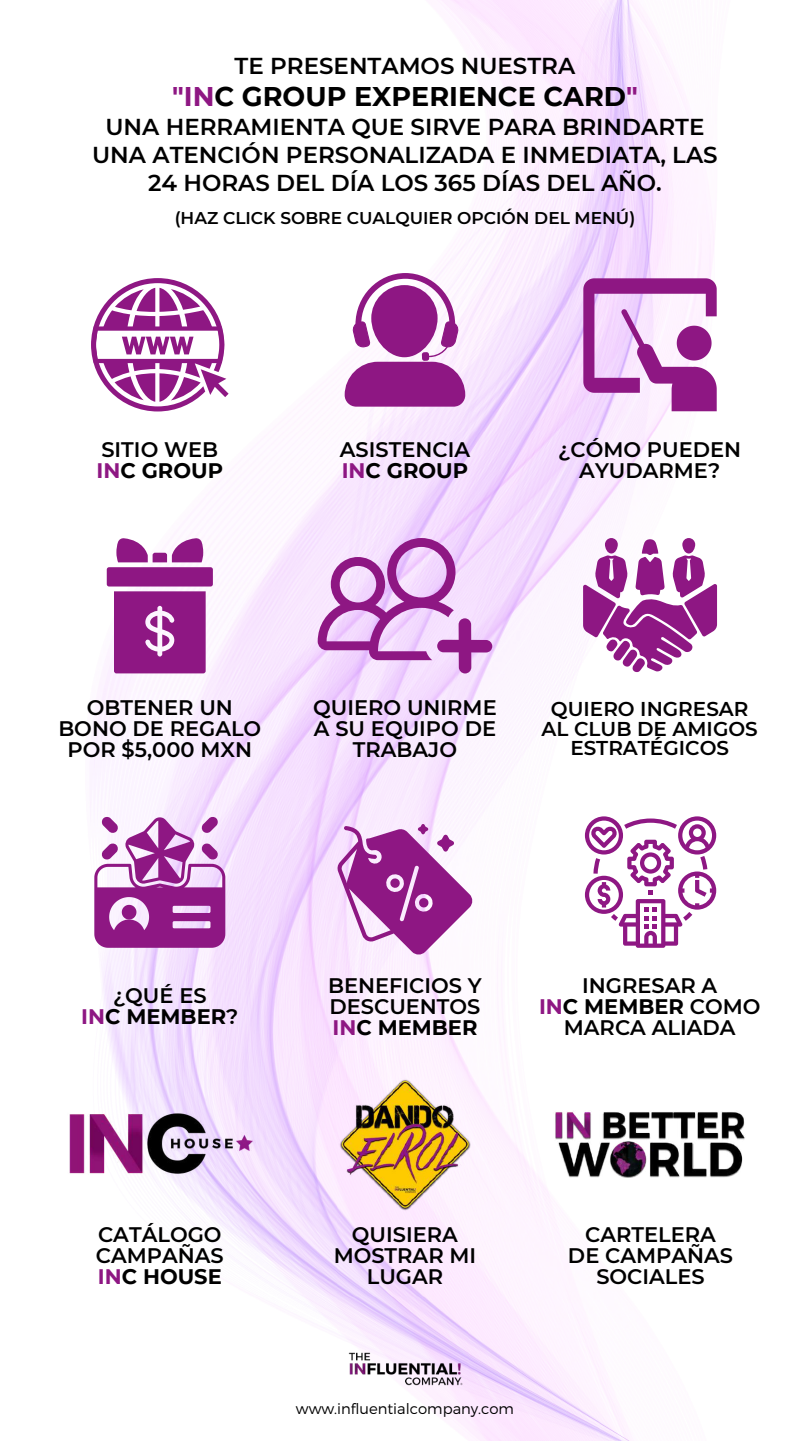
<style>
.page{position:relative;width:810px;height:1441px;background:#fff}
.page>*{position:absolute;margin:0;border:0;box-sizing:border-box;transform-origin:0 0}
.t1{font:700 27px "Montserrat";color:#000}
.t2{font:600 23px/27.8px "Montserrat";color:#000;text-align:center}
.t3{font:600 21px/21px "Montserrat";color:#000;text-align:center}
.t4{font:600 20px/19.5px "Montserrat";color:#000;text-align:center}
.t5{font:600 17px "Montserrat";color:#000}
.t6{font:300 14.8px "Montserrat";color:#000}
.s1{color:#8e1783}
.s2{font-weight:700;color:#8e1783}
.s3{font-weight:700}
</style>
<div class="page">
<img style="left:90px;top:0;width:641px;height:1440px">
<svg style="left:583px;top:538px;width:134px;height:135px"></svg>
<img style="left:341px;top:1332px;width:127px;height:72px">
<svg style="left:337px;top:823px;width:136px;height:132px"></svg>
<svg style="left:91px;top:278px;width:137px;height:133px"></svg>
<svg style="left:345px;top:273px;width:120px;height:133px"></svg>
<svg style="left:583px;top:278px;width:134px;height:133px"></svg>
<svg style="left:318px;top:538px;width:174px;height:135px;background:#d7a5dc"></svg>
<svg style="left:107px;top:538px;width:106px;height:135px"></svg>
<img style="left:338px;top:1076px;width:134px;height:134px">
<img style="left:69px;top:1047px;width:187px;height:192px">
<img style="left:546px;top:1110px;width:199px;height:66px">
<svg style="left:94px;top:816px;width:131px;height:131px"></svg>
<svg style="left:585px;top:816px;width:131px;height:131px"></svg>
<p class="t2" style="left:235px;top:52px;width:342px">TE PRESENTAMOS NUESTRA</p>
<p class="t1" style="left:172px;top:80px;width:467px"><span class="s1">"IN</span>C GROUP EXPERIENCE CARD<span class="s1">"</span></p>
<p class="t2" style="left:92px;top:113px;width:627px">UNA HERRAMIENTA QUE SIRVE PARA BRINDARTE<br>UNA ATENCIÓN PERSONALIZADA E INMEDIATA, LAS<br>24 HORAS DEL DÍA LOS 365 DÍAS DEL AÑO.</p>
<p class="t5" style="left:175px;top:207px;width:462px">(HAZ CLICK SOBRE CUALQUIER OPCIÓN DEL MENÚ)</p>
<p class="t3" style="left:97px;top:439px;width:128px;text-align:left">SITIO WEB<br><span class="s2">IN</span><span class="s3">C GROUP</span></p>
<p class="t3" style="left:340px;top:439px;width:132px;text-align:left">ASISTENCIA<br><span class="s2">IN</span><span class="s3">C GROUP</span></p>
<p class="t3" style="left:558px;top:439px;width:184px">¿CÓMO PUEDEN<br>AYUDARME?</p>
<p class="t3" style="left:58px;top:696px;width:204px">OBTENER UN<br>BONO DE REGALO<br>POR $5,000 MXN</p>
<p class="t3" style="left:313px;top:696px;width:185px">QUIERO UNIRME<br>A SU EQUIPO DE<br>TRABAJO</p>
<p class="t4" style="left:542px;top:699px;width:218px">QUIERO INGRESAR<br>AL CLUB DE AMIGOS<br>ESTRATÉGICOS</p>
<p class="t3" style="left:81px;top:984px;width:159px">¿QUÉ ES<br><span class="s2">IN</span><span class="s3">C MEMBER</span>?</p>
<p class="t3" style="left:328px;top:974px;width:155px;text-align:justify">BENEFICIOS Y DESCUENTOS <span class="s2">IN</span><span class="s3">C MEMBER</span></p>
<p class="t3" style="left:539px;top:974px;width:223px">INGRESAR A<br><span class="s2">IN</span><span class="s3">C MEMBER</span> COMO<br>MARCA ALIADA</p>
<p class="t3" style="left:96px;top:1223px;width:129px;text-align:justify">CATÁLOGO CAMPAÑAS <span class="s2">IN</span><span class="s3">C HOUSE</span></p>
<p class="t3" style="left:334px;top:1223px;width:144px">QUISIERA<br>MOSTRAR MI<br>LUGAR</p>
<p class="t3" style="left:568px;top:1223px;width:167px">CARTELERA<br>DE CAMPAÑAS<br>SOCIALES</p>
<p class="t6" style="left:296px;top:1398px;width:220px">www.influentialcompany.com</p>
</div>
